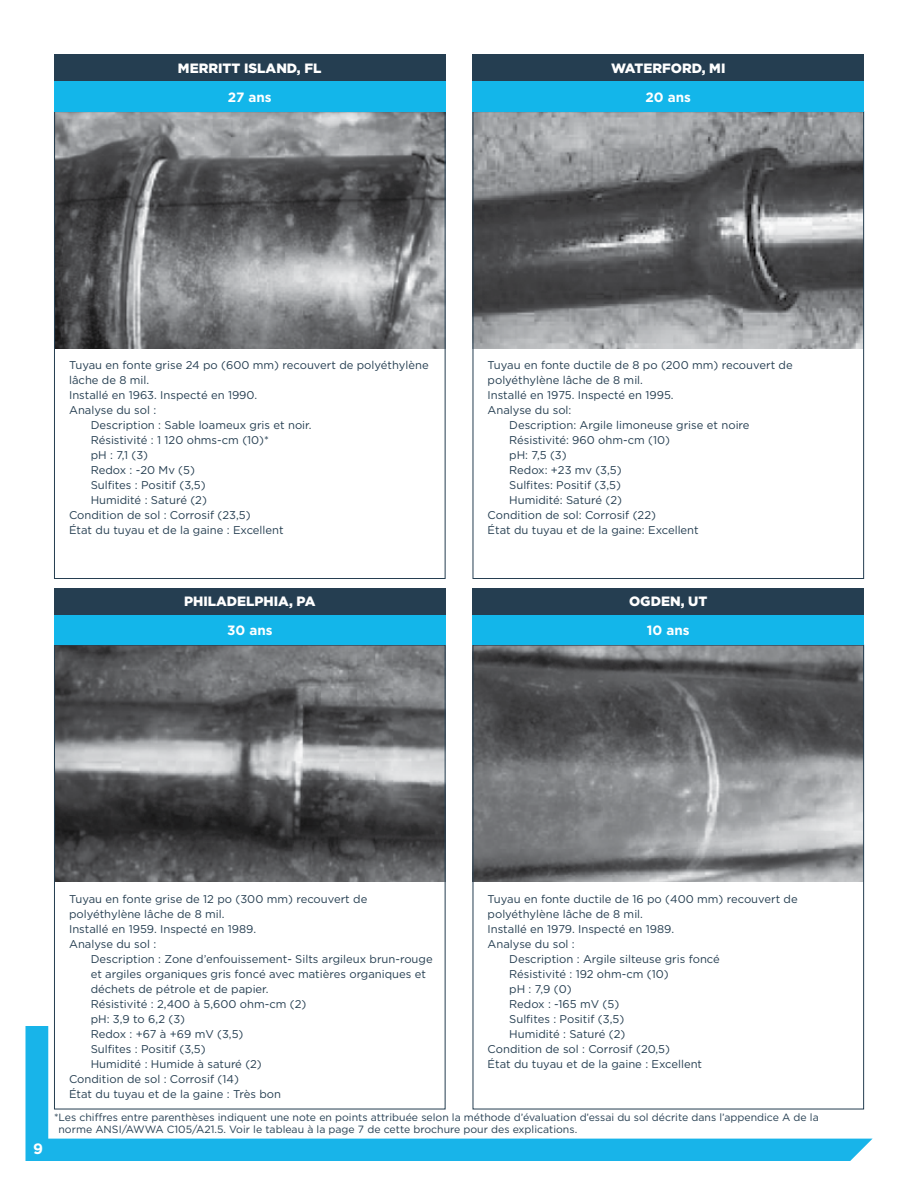
<style>
.page{position:relative;width:918px;height:1188px;background:#fff}
.page>*{position:absolute;margin:0;border:0;box-sizing:border-box;transform-origin:0 0}
.t1{font:700 15px "Gotham";color:#fff}
.t2{font:900 13.5px "Gotham";color:#fff}
.t3{font:700 13.5px "Gotham";color:#fff}
.t4{font:11.25px/15px "Gotham";color:#253e51}
.t5{font:10.5px/12px "Gotham";color:#253e51}
</style>
<div class="page">
<svg style="left:25px;top:1026px;width:848px;height:135px"></svg>
<img style="left:56px;top:113px;width:388px;height:235px">
<div style="left:54px;top:81px;width:392px;height:30px;background:#13b6ea"></div>
<div style="left:54px;top:54px;width:392px;height:27px;background:#253e51"></div>
<img style="left:475px;top:113px;width:387px;height:235px">
<div style="left:473px;top:81px;width:391px;height:30px;background:#13b6ea"></div>
<div style="left:472px;top:54px;width:392px;height:27px;background:#253e51"></div>
<img style="left:475px;top:647px;width:387px;height:235px">
<div style="left:473px;top:615px;width:391px;height:30px;background:#13b6ea"></div>
<div style="left:472px;top:588px;width:392px;height:27px;background:#253e51"></div>
<img style="left:56px;top:647px;width:388px;height:235px">
<div style="left:54px;top:615px;width:392px;height:30px;background:#13b6ea"></div>
<div style="left:54px;top:588px;width:392px;height:27px;background:#253e51"></div>
<p class="t2" style="left:178px;top:58px;width:145px">MERRITT ISLAND, FL</p>
<p class="t3" style="left:228px;top:88px;width:45px">27 ans</p>
<p class="t2" style="left:611px;top:58px;width:116px">WATERFORD, MI</p>
<p class="t3" style="left:646px;top:88px;width:47px">20 ans</p>
<p class="t4" style="left:69px;top:357px;width:361px">Tuyau en fonte grise 24 po (600 mm) recouvert de polyéthylène</p>
<p class="t4" style="left:69px;top:372px;width:82px">lâche de 8 mil.</p>
<p class="t4" style="left:69px;top:387px;width:190px">Installé en 1963. Inspecté en 1990.</p>
<p class="t4" style="left:69px;top:402px;width:89px">Analyse du sol :</p>
<p class="t4" style="left:91px;top:417px;width:222px">Description : Sable loameux gris et noir.</p>
<p class="t4" style="left:91px;top:432px;width:180px">Résistivité : 1 120 ohms-cm (10)*</p>
<p class="t4" style="left:91px;top:447px;width:59px">pH : 7,1 (3)</p>
<p class="t4" style="left:91px;top:462px;width:106px">Redox : -20 Mv (5)</p>
<p class="t4" style="left:91px;top:477px;width:117px">Sulfites : Positif (3,5)</p>
<p class="t4" style="left:91px;top:492px;width:118px">Humidité : Saturé (2)</p>
<p class="t4" style="left:69px;top:507px;width:183px">Condition de sol : Corrosif (23,5)</p>
<p class="t4" style="left:69px;top:522px;width:216px">État du tuyau et de la gaine : Excellent</p>
<p class="t4" style="left:488px;top:357px;width:307px">Tuyau en fonte ductile de 8 po (200 mm) recouvert de</p>
<p class="t4" style="left:488px;top:372px;width:157px">polyéthylène lâche de 8 mil.</p>
<p class="t4" style="left:488px;top:387px;width:188px">Installé en 1975. Inspecté en 1995.</p>
<p class="t4" style="left:488px;top:402px;width:85px">Analyse du sol:</p>
<p class="t4" style="left:509px;top:417px;width:242px">Description: Argile limoneuse grise et noire</p>
<p class="t4" style="left:509px;top:432px;width:162px">Résistivité: 960 ohm-cm (10)</p>
<p class="t4" style="left:509px;top:447px;width:59px">pH: 7,5 (3)</p>
<p class="t4" style="left:509px;top:462px;width:114px">Redox: +23 mv (3,5)</p>
<p class="t4" style="left:509px;top:477px;width:113px">Sulfites: Positif (3,5)</p>
<p class="t4" style="left:509px;top:492px;width:114px">Humidité: Saturé (2)</p>
<p class="t4" style="left:488px;top:507px;width:170px">Condition de sol: Corrosif (22)</p>
<p class="t4" style="left:488px;top:522px;width:213px">État du tuyau et de la gaine: Excellent</p>
<p class="t2" style="left:184px;top:592px;width:133px">PHILADELPHIA, PA</p>
<p class="t2" style="left:629px;top:592px;width:80px">OGDEN, UT</p>
<p class="t3" style="left:227px;top:621px;width:47px">30 ans</p>
<p class="t3" style="left:647px;top:621px;width:44px">10 ans</p>
<h1 class="t1" style="left:33px;top:1139px;width:11px">9</h1>
<p class="t4" style="left:69px;top:891px;width:300px">Tuyau en fonte grise de 12 po (300 mm) recouvert de polyéthylène lâche de 8 mil.<br>Installé en 1959. Inspecté en 1989.<br>Analyse du sol :</p>
<p class="t4" style="left:91px;top:951px;width:344px">Description : Zone d’enfouissement- Silts argileux brun-rouge</p>
<p class="t4" style="left:91px;top:966px;width:337px">et argiles organiques gris foncé avec matières organiques et</p>
<p class="t4" style="left:91px;top:981px;width:179px">déchets de pétrole et de papier.</p>
<p class="t4" style="left:91px;top:996px;width:217px">Résistivité : 2,400 à 5,600 ohm-cm (2)</p>
<p class="t4" style="left:91px;top:1011px;width:96px">pH: 3,9 to 6,2 (3)</p>
<p class="t4" style="left:91px;top:1026px;width:154px">Redox : +67 à +69 mV (3,5)</p>
<p class="t4" style="left:91px;top:1041px;width:117px">Sulfites : Positif (3,5)</p>
<p class="t4" style="left:91px;top:1056px;width:173px">Humidité : Humide à saturé (2)</p>
<p class="t4" style="left:69px;top:1071px;width:171px">Condition de sol : Corrosif (14)</p>
<p class="t4" style="left:69px;top:1086px;width:213px">État du tuyau et de la gaine : Très bon</p>
<p class="t4" style="left:488px;top:891px;width:312px">Tuyau en fonte ductile de 16 po (400 mm) recouvert de</p>
<p class="t4" style="left:488px;top:906px;width:157px">polyéthylène lâche de 8 mil.</p>
<p class="t4" style="left:488px;top:921px;width:188px">Installé en 1979. Inspecté en 1989.</p>
<p class="t4" style="left:488px;top:936px;width:89px">Analyse du sol :</p>
<p class="t4" style="left:509px;top:951px;width:212px">Description : Argile silteuse gris foncé</p>
<p class="t4" style="left:509px;top:966px;width:161px">Résistivité : 192 ohm-cm (10)</p>
<p class="t4" style="left:509px;top:981px;width:64px">pH : 7,9 (0)</p>
<p class="t4" style="left:509px;top:996px;width:112px">Redox : -165 mV (5)</p>
<p class="t4" style="left:509px;top:1011px;width:117px">Sulfites : Positif (3,5)</p>
<p class="t4" style="left:509px;top:1026px;width:118px">Humidité : Saturé (2)</p>
<p class="t4" style="left:488px;top:1041px;width:184px">Condition de sol : Corrosif (20,5)</p>
<p class="t4" style="left:488px;top:1056px;width:216px">État du tuyau et de la gaine : Excellent</p>
<p class="t5" style="left:59px;top:1112px;width:762px;text-indent:-5px">*Les chiffres entre parenthèses indiquent une note en points attribuée selon la méthode d’évaluation d’essai du sol décrite dans l’appendice A de la norme ANSI/AWWA C105/A21.5. Voir le tableau à la page 7 de cette brochure pour des explications.</p>
</div>
